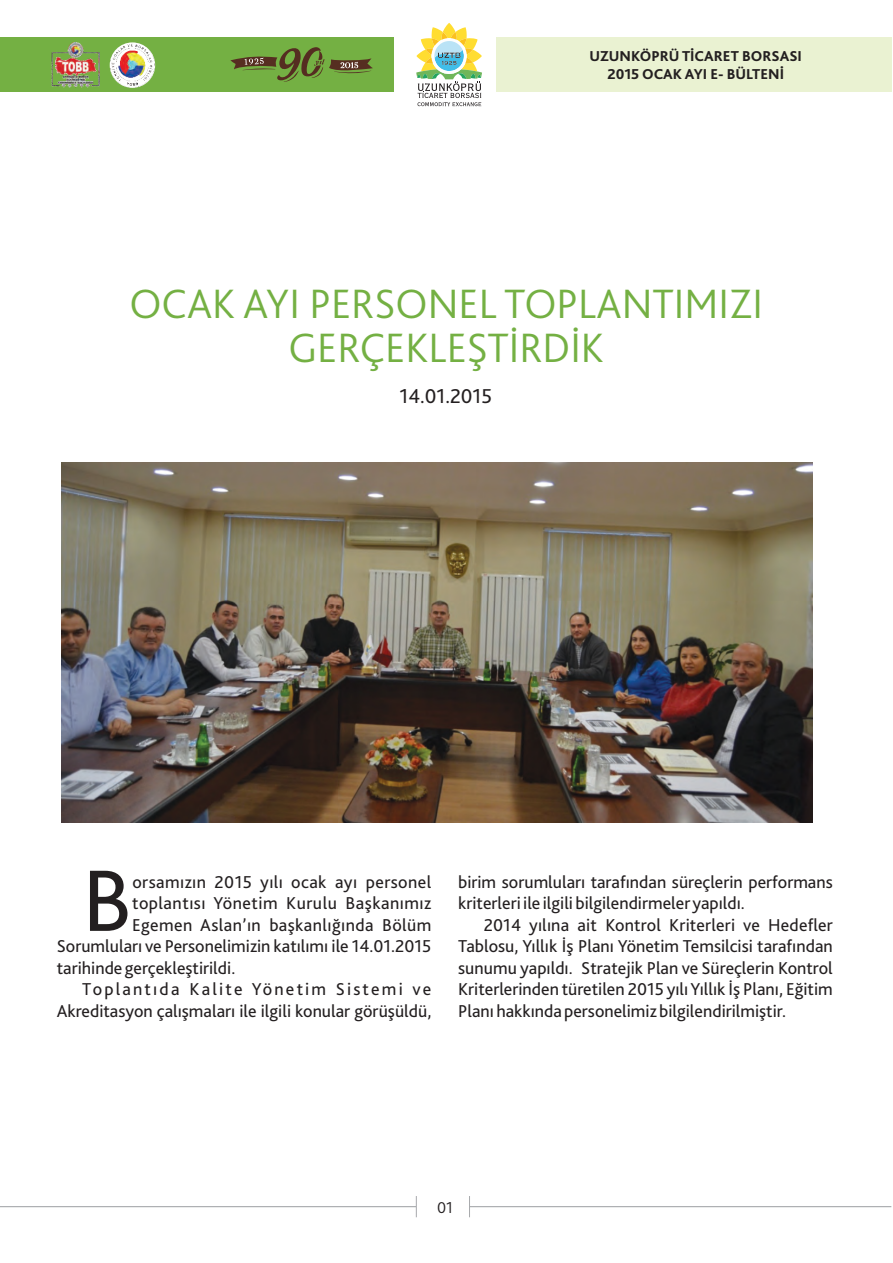
<style>
.page{position:relative;width:893px;height:1263px;background:#fff}
.page>*{position:absolute;margin:0;border:0;box-sizing:border-box;transform-origin:0 0}
.t1{font:91.2px "Bliss 2";color:#231f20}
.t2{font:300 42.9px/44.1px "Bliss 2";color:#74b043;text-align:center}
.t3{font:21px "Bliss 2";color:#231f20}
.t4{font:18px/21.5px "Bliss 2";color:#231f20}
.t5{font:18px "Bliss 2";letter-spacing:.025em;color:#231f20}
.t6{font:18px "Bliss 2";letter-spacing:.12em;color:#231f20}
.t7{font:300 16.5px "Bliss 2";color:#231f20}
.t8{font:800 15px/17.9px "Bliss 2";color:#231f20;text-align:center}
</style>
<div class="page">
<div style="left:0;top:37px;width:394px;height:55px;background:#74b043"></div>
<div style="left:496px;top:37px;width:395px;height:55px;background:#eaf2d2"></div>
<svg style="left:416px;top:23px;width:66px;height:84px"></svg>
<svg style="left:0;top:1196px;width:417px;height:22px"></svg>
<svg style="left:469px;top:1196px;width:423px;height:22px"></svg>
<img style="left:62px;top:462px;width:751px;height:360px">
<img style="left:51px;top:42px;width:49px;height:46px">
<svg style="left:110px;top:42px;width:45px;height:46px"></svg>
<img style="left:110px;top:43px;width:45px;height:44px;border-radius:50%">
<svg style="left:230px;top:47px;width:143px;height:35px"></svg>
<p class="t8" style="left:590px;top:47px;width:214px">UZUNKÖPRÜ TİCARET BORSASI<br>2015 OCAK AYI E- BÜLTENİ</p>
<h2 class="t2" style="left:129px;top:281px;width:635px">OCAK AYI PERSONEL TOPLANTIMIZI<br>GERÇEKLEŞTİRDİK</h2>
<p class="t3" style="left:399px;top:384px;width:94px">14.01.2015</p>
<h1 class="t1" style="left:82px;top:849px;width:51px">B</h1>
<p class="t5" style="left:132px;top:872px;width:300px">orsamızın 2015 yılı ocak ayı personel</p>
<p class="t5" style="left:132px;top:893px;width:301px">toplantısı Yönetim Kurulu Başkanımız</p>
<p class="t5" style="left:132px;top:915px;width:301px">Egemen Aslan’ın başkanlığında Bölüm</p>
<p class="t4" style="left:57px;top:936px;width:376px">Sorumluları ve Personelimizin katılımı ile 14.01.2015</p>
<p class="t4" style="left:57px;top:957px;width:180px">tarihinde gerçekleştirildi.</p>
<p class="t6" style="left:82px;top:979px;width:350px">Toplantıda Kalite Yönetim Sistemi ve</p>
<p class="t4" style="left:57px;top:1000px;width:376px">Akreditasyon çalışmaları ile ilgili konular görüşüldü,</p>
<p class="t4" style="left:458px;top:871px;width:376px">birim sorumluları tarafından süreçlerin performans kriterleri ile ilgili bilgilendirmeler yapıldı.</p>
<p class="t4" style="left:458px;top:914px;width:376px;text-align:justify;text-indent:26px">2014 yılına ait Kontrol Kriterleri ve Hedefler Tablosu, Yıllık İş Planı Yönetim Temsilcisi tarafından sunumu yapıldı. Stratejik Plan ve Süreçlerin Kontrol Kriterlerinden türetilen 2015 yılı Yıllık İş Planı, Eğitim Planı hakkında personelimiz bilgilendirilmiştir.</p>
<p class="t7" style="left:437px;top:1198px;width:17px">01</p>
</div>
